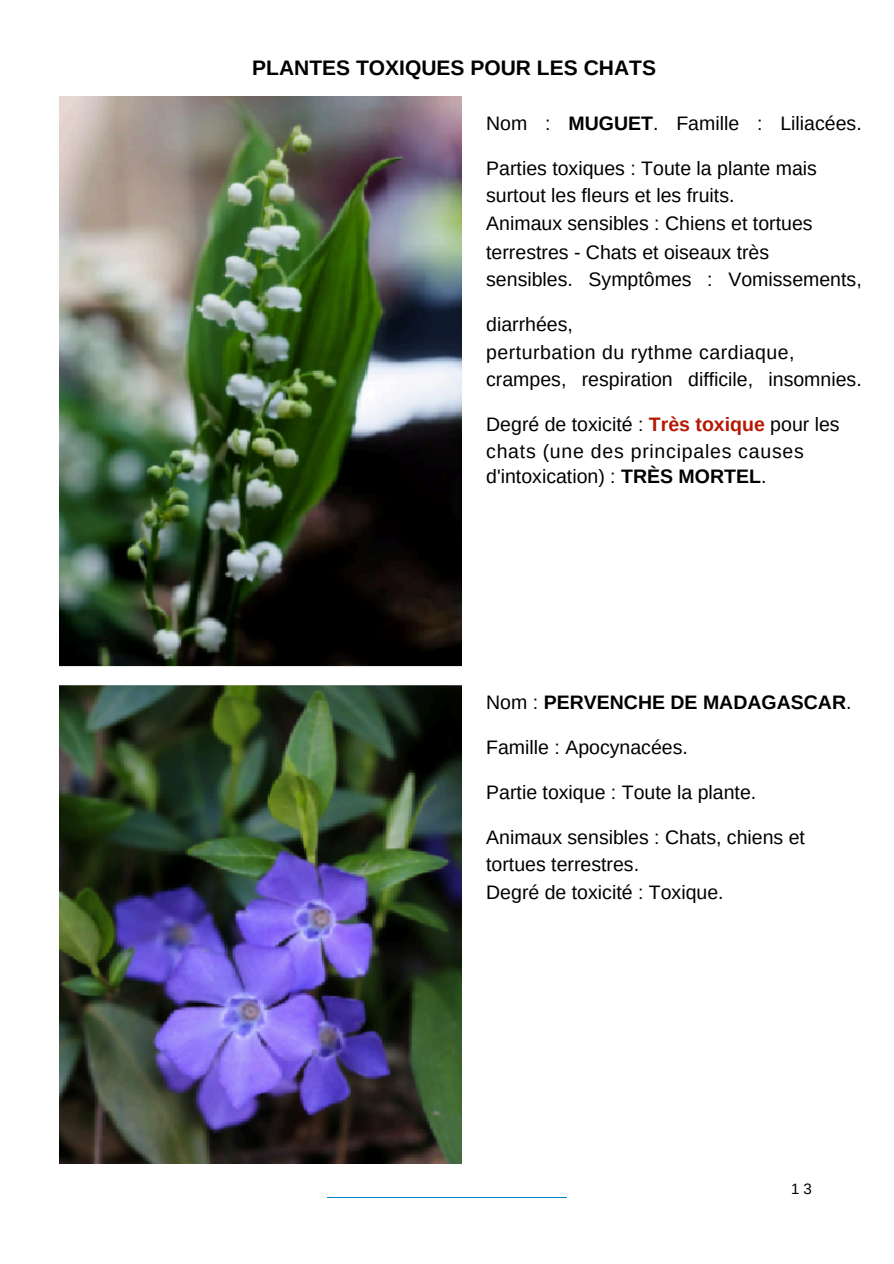
<style>
.page{position:relative;width:894px;height:1264px;background:#fff}
.page>*{position:absolute;margin:0;border:0;box-sizing:border-box;transform-origin:0 0}
.t1{font:700 21px "Arimo";color:#000}
.t2{font:19.5px/28.2px "Arimo";color:#000}
.t3{font:700 19.5px "Arimo";color:#000}
.t4{font:15px "Arimo";color:#000}
.s1{font-weight:700}
.s2{font-weight:700;color:#b51700}
.s3{font-weight:400}
</style>
<div class="page">
<hr style="left:327px;top:1197px;width:239px;height:1px;background:#0081cb">
<img style="left:60px;top:96px;width:401px;height:1067px">
<p class="t1" style="left:252px;top:56px;width:405px">PLANTES TOXIQUES POUR LES CHATS</p>
<p class="t2" style="left:486px;top:109px;width:377px">Nom : <span class="s1">MUGUET</span>. Famille : Liliacées.</p>
<p class="t2" style="left:486px;top:154px;width:332px">Parties toxiques : Toute la plante mais surtout les fleurs et les fruits.<br>Animaux sensibles : Chiens et tortues terrestres - Chats et oiseaux très</p>
<p class="t2" style="left:486px;top:265px;width:377px">sensibles. Symptômes : Vomissements,</p>
<p class="t2" style="left:486px;top:311px;width:377px;line-height:27px">diarrhées,<br>perturbation du rythme cardiaque, crampes, respiration difficile, insomnies.</p>
<p class="t2" style="left:486px;top:410px;width:355px;line-height:26.4px">Degré de toxicité : <span class="s2">Très toxique</span> pour les chats (une des principales causes d'intoxication) : <span class="s1">TRÈS MORTEL</span>.</p>
<h2 class="t3" style="left:486px;top:691px;width:367px"><span class="s3">Nom :</span> PERVENCHE DE MADAGASCAR<span class="s3">.</span></h2>
<h2 class="t2" style="left:486px;top:733px;width:203px">Famille : Apocynacées.</h2>
<h2 class="t2" style="left:486px;top:778px;width:271px">Partie toxique : Toute la plante.</h2>
<h2 class="t2" style="left:486px;top:823px;width:320px;line-height:27.6px">Animaux sensibles : Chats, chiens et tortues terrestres.<br>Degré de toxicité : Toxique.</h2>
<h2 class="t4" style="left:790px;top:1180px;width:22px">1 3</h2>
</div>
